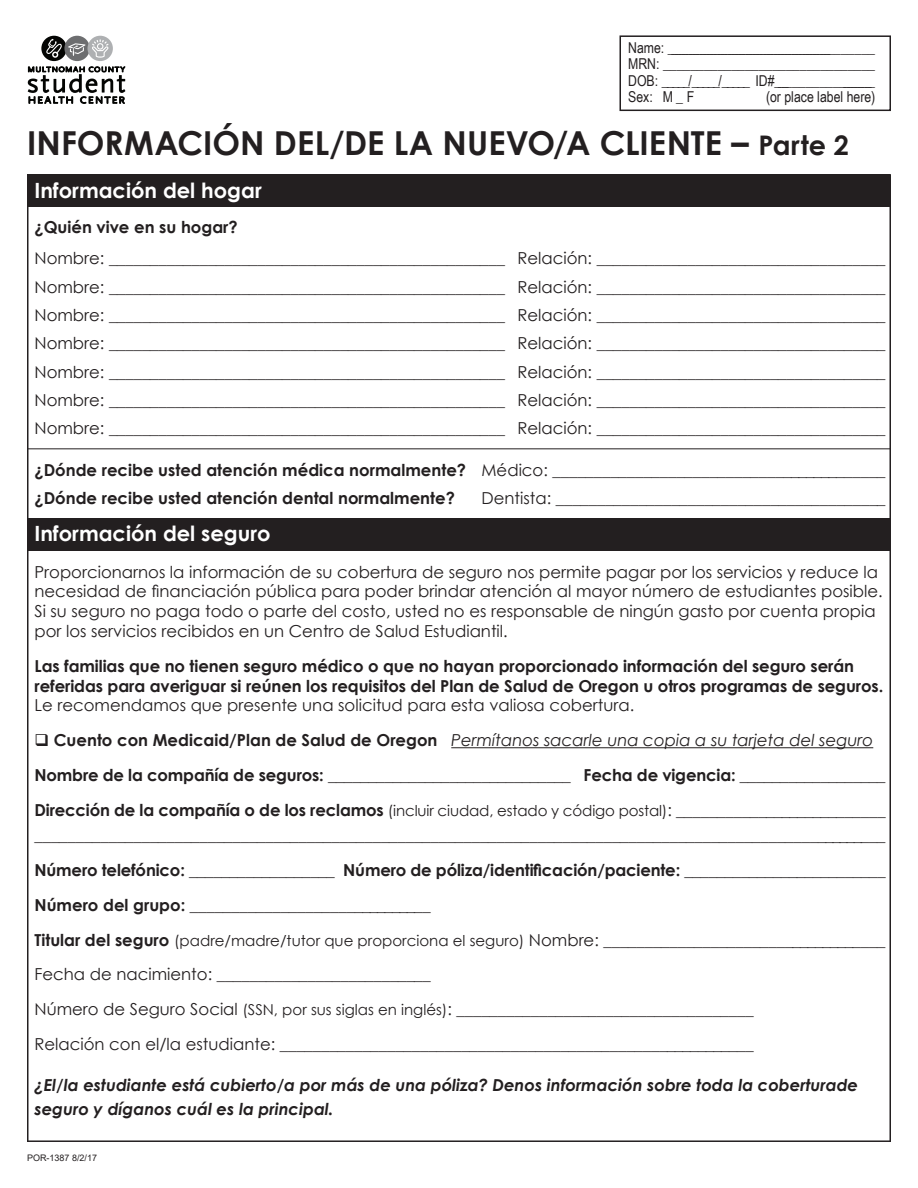
<style>
.page{position:relative;width:918px;height:1188px;background:#fff}
.page>*{position:absolute;margin:0;border:0;box-sizing:border-box;transform-origin:0 0}
.t1{font:700 33px "Century Gothic";color:#231f20}
.t2{font:700 21px "Century Gothic";color:#fff}
.t3{font:16.5px/19.8px "Century Gothic";color:#231f20}
.t4{font:700 16.5px/19.8px "Century Gothic";letter-spacing:-.005em;color:#231f20}
.t5{font:italic 700 16.5px/24px "Century Gothic";color:#231f20}
.t6{font:italic 16.5px "Century Gothic";color:#231f20}
.t7{font:15px "Arial Narrow";color:#231f20}
.t8{font:9px "Arial";color:#231f20}
.s1{font-size:34.5px}
.s2{font-size:27px}
.s3{font-weight:700}
.s4{font-weight:400}
.s5{font-weight:700;font-style:normal}
.s6{font-weight:400;font-size:15px}
.s7{font-size:15px}
</style>
<div class="page">
<div style="left:620px;top:35px;width:271px;height:76px;border:2px solid #231f20"></div>
<hr style="left:28px;top:448px;width:862px;height:1px;background:#231f20">
<hr style="left:27px;top:174px;width:1px;height:968px;background:#231f20">
<hr style="left:28px;top:1140px;width:862px;height:2px;background:#231f20">
<hr style="left:890px;top:174px;width:1px;height:968px;background:#231f20">
<svg style="left:28px;top:36px;width:98px;height:68px"></svg>
<div style="left:28px;top:174px;width:862px;height:33px;background:#231f20"></div>
<div style="left:28px;top:518px;width:862px;height:33px;background:#231f20"></div>
<hr style="left:451px;top:747px;width:422px;height:1px;background:#231f20">
<p class="t7" style="left:628px;top:37px;width:248px">N a m e : ______________________________________________ _ _ _ _ _ _</p>
<p class="t7" style="left:628px;top:53px;width:248px">MRN: _______________________________</p>
<p class="t7" style="left:628px;top:70px;width:248px">DOB: _____/_____/_____ ID#____________________</p>
<p class="t7" style="left:628px;top:86px;width:68px">Sex: M_ F</p>
<p class="t7" style="left:766px;top:86px;width:111px">(or place label here)</p>
<p class="t1" style="left:27px;top:118px;width:823px">INFORMACIÓN DEL/DE LA NUEVO/A CLIENTE <span class="s1">–</span> <span class="s2">Parte 2</span></p>
<p class="t2" style="left:34px;top:175px;width:229px">Información del hogar</p>
<p class="t4" style="left:34px;top:217px;width:205px">¿Quién vive en su hogar?</p>
<p class="t3" style="left:34px;top:248px;width:853px">Nombre: ________________________________________________ Relación: ___________________________________</p>
<p class="t3" style="left:34px;top:276px;width:853px">Nombre: ________________________________________________ Relación: ___________________________________</p>
<p class="t3" style="left:34px;top:305px;width:853px">Nombre: ________________________________________________ Relación: ___________________________________</p>
<p class="t3" style="left:34px;top:333px;width:853px">Nombre: ________________________________________________ Relación: ___________________________________</p>
<p class="t3" style="left:34px;top:361px;width:853px">Nombre: ________________________________________________ Relación: ___________________________________</p>
<p class="t3" style="left:34px;top:390px;width:853px">Nombre: ________________________________________________ Relación: ___________________________________</p>
<p class="t3" style="left:34px;top:418px;width:853px">Nombre: ________________________________________________ Relación: ___________________________________</p>
<p class="t3" style="left:34px;top:460px;width:853px"><span class="s3">¿Dónde recibe usted atención médica normalmente?</span> Médico: _________________________________________</p>
<p class="t4" style="left:34px;top:487px;width:422px">¿Dónde recibe usted atención dental normalmente?</p>
<p class="t3" style="left:481px;top:488px;width:406px">Dentista: ________________________________________</p>
<p class="t2" style="left:34px;top:518px;width:238px">Información del seguro</p>
<p class="t3" style="left:34px;top:561px;width:850px">Proporcionarnos la información de su cobertura de seguro nos permite pagar por los servicios y reduce la necesidad de financiación pública para poder brindar atención al mayor número de estudiantes posible.<br>Si su seguro no paga todo o parte del costo, usted no es responsable de ningún gasto por cuenta propia por los servicios recibidos en un Centro de Salud Estudiantil.</p>
<p class="t4" style="left:34px;top:655px;width:850px">Las familias que no tienen seguro médico o que no hayan proporcionado información del seguro serán referidas para averiguar si reúnen los requisitos del Plan de Salud de Oregon u otros programas de seguros.<br><span class="s4">Le recomendamos que presente una solicitud para esta valiosa cobertura.</span></p>
<p class="t6" style="left:34px;top:729px;width:840px">❑ <span class="s5">Cuento con Medicaid/Plan de Salud de Oregon</span> Permítanos sacarle una copia a su tarjeta del seguro</p>
<p class="t4" style="left:34px;top:764px;width:853px">Nombre de la compañía de seguros: ______________________________ Fecha de vigencia: __________________</p>
<p class="t4" style="left:34px;top:799px;width:853px">Dirección de la compañía o de los reclamos <span class="s6">(incluir ciudad, estado y código postal)</span><span class="s4">: __________________________</span></p>
<p class="t3" style="left:34px;top:825px;width:853px">________________________________________________________________________________________________________</p>
<p class="t4" style="left:34px;top:859px;width:853px">Número telefónico: __________________ Número de póliza/identificación/paciente: _________________________</p>
<p class="t4" style="left:34px;top:894px;width:398px">Número del grupo: ______________________________</p>
<p class="t3" style="left:34px;top:930px;width:853px"><span class="s3">Titular del seguro</span> <span class="s7">(padre/madre/tutor que proporciona el seguro)</span> Nombre: ___________________________________</p>
<p class="t3" style="left:34px;top:964px;width:398px">Fecha de nacimiento: __________________________</p>
<p class="t3" style="left:34px;top:999px;width:721px">Número de Seguro Social <span class="s7">(SSN, por sus siglas en inglés)</span>: ____________________________________</p>
<p class="t3" style="left:34px;top:1034px;width:721px">Relación con el/la estudiante: __________________________________________________________</p>
<p class="t5" style="left:34px;top:1072px;width:825px">¿El/la estudiante está cubierto/a por más de una póliza? Denos información sobre toda la coberturade seguro y díganos cuál es la principal.</p>
<p class="t8" style="left:27px;top:1152px;width:72px">POR-1387 8/2/17</p>
</div>
